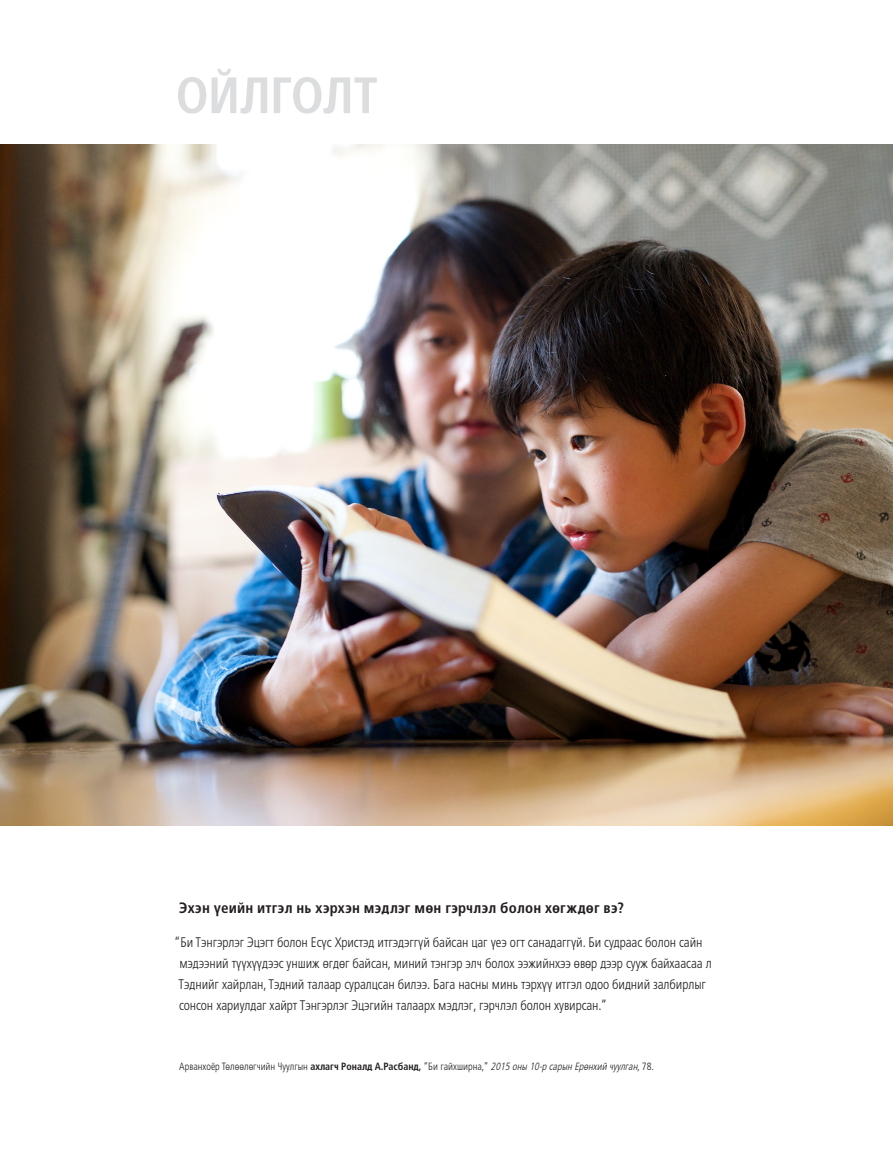
<style>
.page{position:relative;width:893px;height:1161px;background:#fff}
.page>*{position:absolute;margin:0;border:0;box-sizing:border-box;transform-origin:0 0}
.ARTCL_seriesTitle{font:700 condensed 51px "Frutigerlds Lat";letter-spacing:-.015em;color:#dcdddf}
.FIGimg-CAP_title{font:700 condensed 15px "Frutigerlds Lat";letter-spacing:.01em;color:#231f20}
.t1{font:300 condensed 13.8px/21px "Frutigerlds Lat";letter-spacing:-.005em;color:#231f20;scale:.95 1}
.FIGimg-CIT_para{font:300 condensed 10.5px "Frutigerlds Lat";color:#231f20;scale:.95 1}
.s1{font-weight:700}
.s2{font-style:italic}
</style>
<div class="page">
<img style="left:0;top:145px;width:893px;height:680px">
<p class="ARTCL_seriesTitle" style="left:176px;top:56px;width:204px">ОЙЛГОЛТ</p>
<p class="FIGimg-CAP_title" style="left:179px;top:896px;width:446px">Эхэн үеийн итгэл нь хэрхэн мэдлэг мөн гэрчлэл болон хөгждөг вэ?</p>
<p class="t1" style="left:179px;top:931px;width:563px;text-indent:-5px">“Би Тэнгэрлэг Эцэгт болон Есүс Христэд итгэдэггүй байсан цаг үеэ огт санадаггүй. Би судраас болон сайн мэдээний түүхүүдээс уншиж өгдөг байсан, миний тэнгэр элч болох ээжийнхээ өвөр дээр сууж байхаасаа л Тэднийг хайрлан, Тэдний талаар суралцсан билээ. Бага насны минь тэрхүү итгэл одоо бидний залбирлыг сонсон хариулдаг хайрт Тэнгэрлэг Эцэгийн талаарх мэдлэг, гэрчлэл болон хувирсан.”</p>
<p class="FIGimg-CIT_para" style="left:179px;top:1058px;width:501px">Арванхоёр Төлөөлөгчийн Чуулгын <span class="s1">ахлагч Роналд А.Расбанд,</span> “Би гайхширна,” <span class="s2">2015 оны 10-р сарын Ерөнхий чуулган,</span> 78.</p>
</div>
